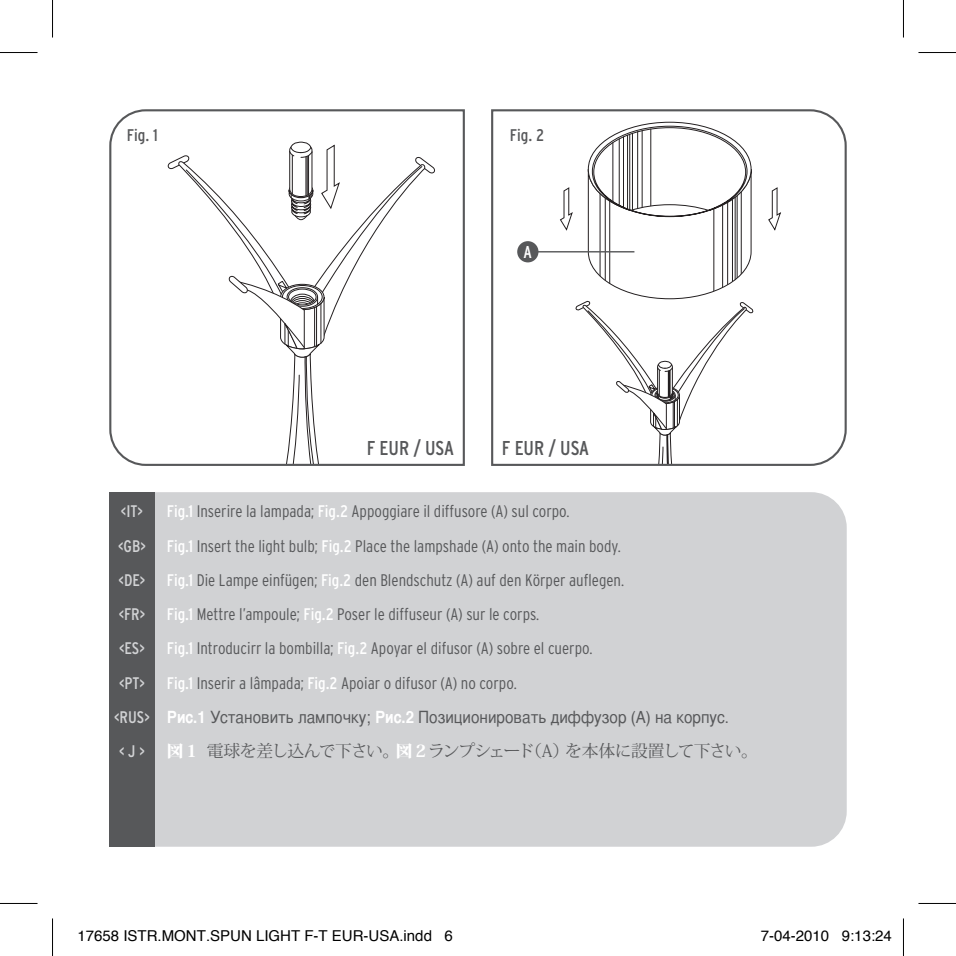
<style>
.page{position:relative;width:956px;height:956px;background:#fff}
.page>*{position:absolute;margin:0;border:0;box-sizing:border-box;transform-origin:0 0}
.t1{font:condensed 20px "Interstate";color:#57585a}
.t2{font:condensed 17.25px "Interstate";color:#fff}
.t3{font:condensed 17px "Interstate";color:#57585a}
.t4{font:300 condensed 16.75px/34.2px "Interstate";color:#57585a}
.t5{font:16.75px "Helvetica";color:#57585a;scale:.9 1}
.t6{font:16.75px "Koz Min Pro";letter-spacing:-.06em;color:#57585a}
.t7{font:condensed 16.75px/34.2px "Interstate";color:#d1d2d4;text-align:center}
.t8{font:15px "Helvetica";color:#000}
.s1{font-weight:400;color:#fff}
.s2{font-weight:700;color:#fff}
.s3{font-weight:800;color:#fff}
</style>
<div class="page">
<svg style="left:109px;top:109px;width:356px;height:357px"></svg>
<div style="left:155px;top:492px;width:691px;height:354px;background:#d1d2d4"></div>
<div style="left:109px;top:492px;width:46px;height:354px;background:#57585a"></div>
<svg style="left:491px;top:109px;width:356px;height:357px"></svg>
<div style="left:517px;top:241px;width:21px;height:21px;background:#57585a;border-radius:50%"></div>
<hr style="left:535px;top:251px;width:99px;height:1px;background:#57585a">
<hr style="left:0;top:52px;width:38px;height:1px;background:#000">
<hr style="left:918px;top:52px;width:37px;height:1px;background:#000">
<hr style="left:0;top:902px;width:38px;height:1px;background:#000">
<hr style="left:918px;top:902px;width:37px;height:1px;background:#000">
<hr style="left:52px;top:0;width:1px;height:37px;background:#000">
<hr style="left:52px;top:918px;width:1px;height:37px;background:#000">
<hr style="left:902px;top:0;width:1px;height:37px;background:#000">
<hr style="left:902px;top:918px;width:1px;height:37px;background:#000">
<p class="t3" style="left:127px;top:125px;width:32px">Fig. 1</p>
<p class="t3" style="left:510px;top:125px;width:36px">Fig. 2</p>
<p class="t2" style="left:523px;top:242px;width:10px">A</p>
<p class="t1" style="left:366px;top:437px;width:89px">F EUR / USA</p>
<p class="t1" style="left:501px;top:437px;width:89px">F EUR / USA</p>
<p class="t7" style="left:114px;top:494px;width:37px">&lt;IT&gt; &lt;GB&gt; &lt;DE&gt; &lt;FR&gt; &lt;ES&gt; &lt;PT&gt; &lt;RUS&gt; &lt;J&gt;</p>
<p class="t4" style="left:167px;top:494px;width:459px"><span class="s1">Fig.1</span> Inserire la lampada; <span class="s1">Fig.2</span> Appoggiare il diffusore (A) sul corpo.<br><span class="s1">Fig.1</span> Insert the light bulb; <span class="s1">Fig.2</span> Place the lampshade (A) onto the main body.<br><span class="s1">Fig.1</span> Die Lampe einfügen; <span class="s1">Fig.2</span> den Blendschutz (A) auf den Körper auflegen.<br><span class="s1">Fig.1</span> Mettre l’ampoule; <span class="s1">Fig.2</span> Poser le diffuseur (A) sur le corps.<br><span class="s1">Fig.1</span> Introducirr la bombilla; <span class="s1">Fig.2</span> Apoyar el difusor (A) sobre el cuerpo.<br><span class="s1">Fig.1</span> Inserir a lâmpada; <span class="s1">Fig.2</span> Apoiar o difusor (A) no corpo.</p>
<p class="t5" style="left:167px;top:702px;width:626px"><span class="s2">Рис.1</span> Установить лампочку; <span class="s2">Рис.2</span> Позиционировать диффузор (A) на корпус.</p>
<p class="t6" style="left:167px;top:739px;width:592px"><span class="s3">図１</span>電球を差し込んで下さい。<span class="s3">図２</span>ランプシェード（A）を本体に設置して下さい。</p>
<p class="t8" style="left:78px;top:922px;width:377px">17658 ISTR.MONT.SPUN LIGHT F-T EUR-USA.indd 6</p>
<p class="t8" style="left:760px;top:922px;width:132px">7-04-2010 9:13:24</p>
</div>
